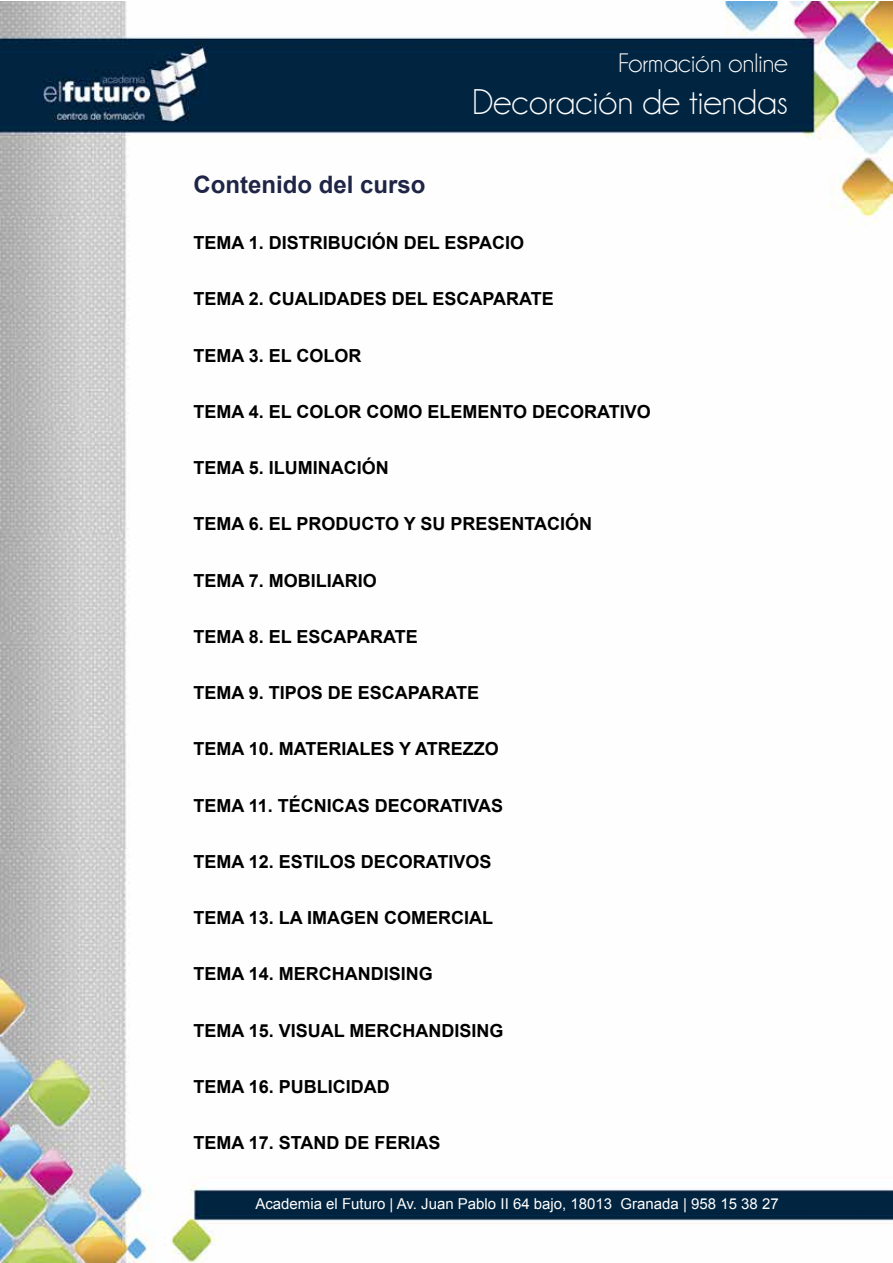
<style>
.page{position:relative;width:893px;height:1263px;background:#fff}
.page>*{position:absolute;margin:0;border:0;box-sizing:border-box;transform-origin:0 0}
.t1{font:36px "Champagne&Limousines";color:#fff}
.t2{font:27px "Champagne&Limousines";color:#fff}
.t3{font:700 24px "Arial";color:#1f2546}
.t4{font:700 18px "Arial";color:#000}
.t5{font:15px "Arial";color:#fff}
</style>
<div class="page">
<img style="left:0;top:1px;width:893px;height:1262px">
<h2 class="t2" style="left:618px;top:49px;width:171px">Formación online</h2>
<h1 class="t1" style="left:472px;top:84px;width:317px">Decoración de tiendas</h1>
<h3 class="t3" style="left:193px;top:168px;width:234px">CONTENIDO DEL CURSO</h3>
<p class="t4" style="left:193px;top:231px;width:288px">TEMA 1. DISTRIBUCIÓN DEL ESPAC</p>
<p class="t4" style="left:505px;top:231px;width:18px">IO</p>
<p class="t4" style="left:193px;top:287px;width:144px">TEMA 2. CUALIDAD</p>
<p class="t4" style="left:363px;top:287px;width:107px">ES DEL ESCAPA</p>
<p class="t4" style="left:506px;top:287px;width:49px">RAT E</p>
<p class="t4" style="left:193px;top:343px;width:130px">TEMA 3. EL COLO</p>
<p class="t4" style="left:348px;top:343px;width:14px">R</p>
<p class="t4" style="left:193px;top:400px;width:130px">TEMA 4. EL COLO</p>
<p class="t4" style="left:348px;top:400px;width:301px">R COMO ELEMENTO DECORATIVO</p>
<p class="t4" style="left:193px;top:456px;width:197px">TEMA 5. ILUMINACIÓN</p>
<p class="t4" style="left:193px;top:512px;width:182px">TEMA 6. EL PRODUCTO</p>
<p class="t4" style="left:404px;top:512px;width:134px">Y SU PRESENTAC</p>
<p class="t4" style="left:560px;top:512px;width:34px">IÓN</p>
<p class="t4" style="left:193px;top:568px;width:182px">TEMA 7. MOBILIARIO</p>
<p class="t4" style="left:193px;top:625px;width:141px">TEMA 8. EL ESCAPA</p>
<p class="t4" style="left:370px;top:625px;width:49px">RAT E</p>
<p class="t4" style="left:193px;top:681px;width:202px">TEMA 9. TIPOS DE ESCAPA</p>
<p class="t4" style="left:432px;top:681px;width:49px">RAT E</p>
<p class="t4" style="left:193px;top:737px;width:99px">TEMA 10. MAT</p>
<p class="t4" style="left:316px;top:737px;width:181px">ERIAL ES Y ATREZZO</p>
<p class="t4" style="left:193px;top:793px;width:311px">TEMA 11. TÉCNICAS DECORATIVAS</p>
<p class="t4" style="left:194px;top:850px;width:300px">TEMA 12. ESTILOS DECORATIVOS</p>
<p class="t4" style="left:194px;top:906px;width:289px">TEMA 13. LA IMAGEN COMERCIAL</p>
<p class="t4" style="left:194px;top:962px;width:241px">TEMA 14. MERCHANDISING</p>
<p class="t4" style="left:194px;top:1018px;width:312px">TEMA 15. VISUAL MERCHANDISING</p>
<p class="t4" style="left:194px;top:1075px;width:171px">TEMA 16. PUBLICIDAD</p>
<p class="t4" style="left:194px;top:1131px;width:98px">TEMA 17. STA</p>
<p class="t4" style="left:314px;top:1131px;width:129px">ND DE FERIAS</p>
<p class="t5" style="left:255px;top:1194px;width:525px">Academia el Futuro | Av. Juan Pablo II 64 bajo, 18013 Granada | 958 15 38 27</p>
</div>
